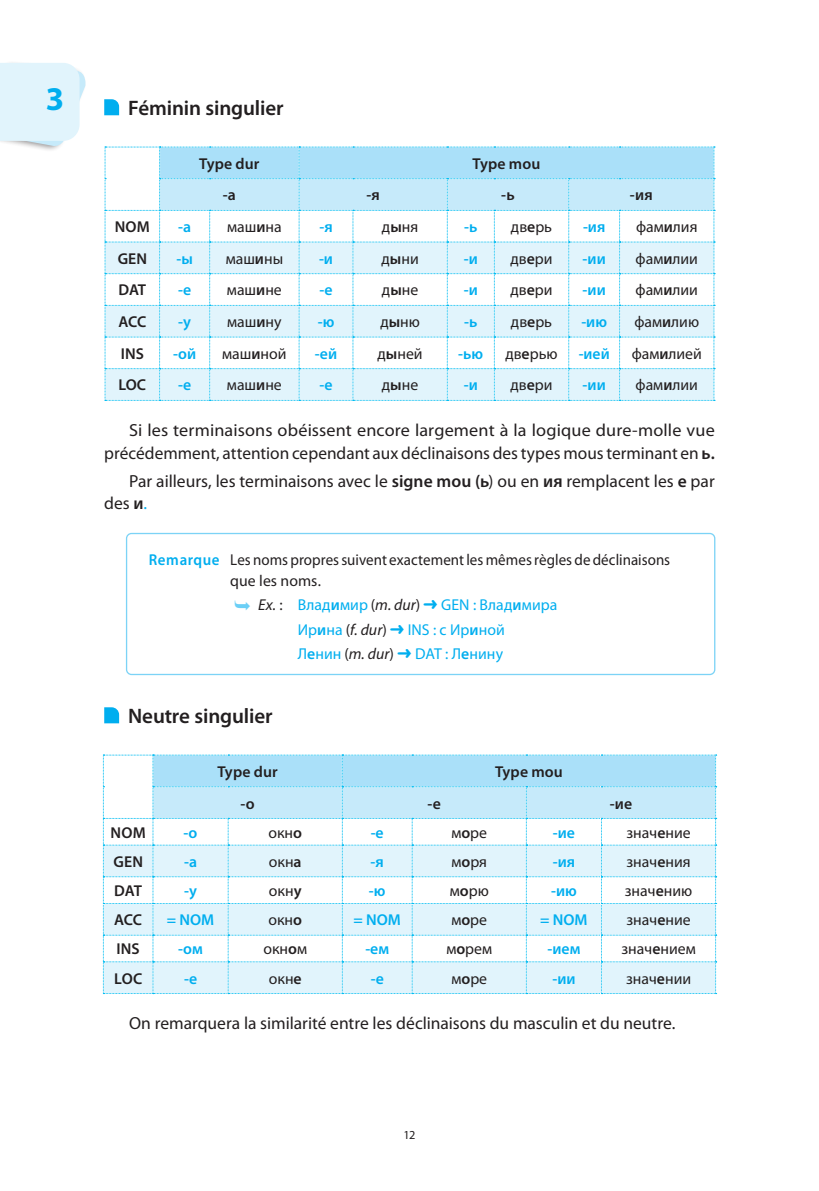
<style>
.page{position:relative;width:819px;height:1191px;background:#fff}
.page>*{position:absolute;margin:0;border:0;box-sizing:border-box;transform-origin:0 0}
.t1{font:700 33.25px "Myriad Pro";color:#00aeef}
.t2{font:600 21px "Myriad Pro";letter-spacing:-.005em;color:#231f20}
.t3{font:17.5px/22.8px "Myriad Pro";color:#231f20}
.t4{font:17.5px/22.8px "Myriad Pro";color:#231f20;text-align:right;scale:1.04 1}
.t5{font:15.75px "Myriad Pro";color:#231f20}
.t6{font:600 15.75px "Myriad Pro";color:#00aeef}
.t7{font:600 15.75px "Myriad Pro";letter-spacing:.005em;color:#231f20}
.t8{font:15.75px/24.2px "Myriad Pro";color:#00aeef}
.t9{font:15.75px/21px "Myriad Pro";color:#231f20;scale:.95 1}
.t10{font:12.25px "Myriad Pro";color:#231f20}
.s1{font-weight:600}
.s2{color:#00aeef}
.s3{font-weight:600;color:#00aeef}
.s4{font-style:italic;color:#231f20}
.s5{color:#231f20}
</style>
<div class="page">
<div style="left:0;top:61px;width:86px;height:91px;background:#231f20;opacity:.45"></div>
<svg style="left:0;top:63px;width:86px;height:85px;background:#e3f3fb"></svg>
<svg style="left:104px;top:99px;width:15px;height:16px"></svg>
<div style="left:126px;top:533px;width:589px;height:142px;border:1px solid #7cd3f6;border-radius:5px"></div>
<svg style="left:104px;top:707px;width:15px;height:16px"></svg>
<svg style="left:105px;top:147px;width:610px;height:254px"></svg>
<svg style="left:103px;top:755px;width:613px;height:239px"></svg>
<h1 class="t1" style="left:46px;top:77px;width:20px">3</h1>
<h2 class="t2" style="left:128px;top:95px;width:157px">Féminin singulier</h2>
<p class="t7" style="left:199px;top:153px;width:62px">Type dur</p>
<p class="t7" style="left:472px;top:153px;width:69px">Type mou</p>
<p class="t7" style="left:223px;top:185px;width:15px">-а</p>
<p class="t7" style="left:366px;top:185px;width:15px">-я</p>
<p class="t7" style="left:501px;top:185px;width:15px">-ь</p>
<p class="t7" style="left:630px;top:185px;width:24px">-ия</p>
<p class="t7" style="left:115px;top:217px;width:36px">NOM</p>
<p class="t6" style="left:178px;top:217px;width:14px">-а</p>
<p class="t5" style="left:227px;top:217px;width:56px">маш<span class="s1">и</span>на</p>
<p class="t6" style="left:319px;top:217px;width:15px">-я</p>
<p class="t5" style="left:382px;top:217px;width:38px">д<span class="s1">ы</span>ня</p>
<p class="t6" style="left:464px;top:217px;width:15px">-ь</p>
<p class="t5" style="left:511px;top:217px;width:43px">дв<span class="s1">е</span>рь</p>
<p class="t6" style="left:583px;top:217px;width:24px">-ия</p>
<p class="t5" style="left:636px;top:217px;width:63px">фам<span class="s1">и</span>лия</p>
<p class="t7" style="left:118px;top:248px;width:31px">GEN</p>
<p class="t6" style="left:176px;top:248px;width:18px">-ы</p>
<p class="t5" style="left:226px;top:249px;width:59px">маш<span class="s1">и</span>ны</p>
<p class="t6" style="left:319px;top:248px;width:16px">-и</p>
<p class="t5" style="left:381px;top:249px;width:39px">д<span class="s1">ы</span>ни</p>
<p class="t6" style="left:464px;top:248px;width:16px">-и</p>
<p class="t5" style="left:510px;top:249px;width:44px">дв<span class="s1">е</span>ри</p>
<p class="t6" style="left:582px;top:248px;width:25px">-ии</p>
<p class="t5" style="left:635px;top:249px;width:64px">фам<span class="s1">и</span>лии</p>
<p class="t7" style="left:119px;top:280px;width:29px">DAT</p>
<p class="t6" style="left:178px;top:280px;width:15px">-е</p>
<p class="t5" style="left:227px;top:280px;width:56px">маш<span class="s1">и</span>не</p>
<p class="t6" style="left:319px;top:280px;width:15px">-е</p>
<p class="t5" style="left:382px;top:280px;width:38px">д<span class="s1">ы</span>не</p>
<p class="t6" style="left:464px;top:280px;width:16px">-и</p>
<p class="t5" style="left:510px;top:280px;width:44px">дв<span class="s1">е</span>ри</p>
<p class="t6" style="left:582px;top:280px;width:25px">-ии</p>
<p class="t5" style="left:635px;top:280px;width:64px">фам<span class="s1">и</span>лии</p>
<p class="t7" style="left:118px;top:312px;width:29px">ACC</p>
<p class="t6" style="left:178px;top:312px;width:14px">-у</p>
<p class="t5" style="left:227px;top:312px;width:56px">маш<span class="s1">и</span>ну</p>
<p class="t6" style="left:318px;top:312px;width:18px">-ю</p>
<p class="t5" style="left:380px;top:312px;width:41px">д<span class="s1">ы</span>ню</p>
<p class="t6" style="left:464px;top:312px;width:15px">-ь</p>
<p class="t5" style="left:511px;top:312px;width:43px">дв<span class="s1">е</span>рь</p>
<p class="t6" style="left:581px;top:312px;width:27px">-ию</p>
<p class="t5" style="left:634px;top:312px;width:66px">фам<span class="s1">и</span>лию</p>
<p class="t7" style="left:121px;top:343px;width:24px">INS</p>
<p class="t6" style="left:173px;top:343px;width:24px">-ой</p>
<p class="t5" style="left:222px;top:344px;width:66px">маш<span class="s1">и</span>ной</p>
<p class="t6" style="left:315px;top:343px;width:24px">-ей</p>
<p class="t5" style="left:377px;top:344px;width:47px">д<span class="s1">ы</span>ней</p>
<p class="t6" style="left:458px;top:343px;width:26px">-ью</p>
<p class="t5" style="left:505px;top:344px;width:54px">дв<span class="s1">е</span>рью</p>
<p class="t6" style="left:578px;top:343px;width:32px">-ией</p>
<p class="t5" style="left:631px;top:344px;width:72px">фам<span class="s1">и</span>лией</p>
<p class="t7" style="left:119px;top:375px;width:29px">LOC</p>
<p class="t6" style="left:178px;top:375px;width:15px">-е</p>
<p class="t5" style="left:227px;top:375px;width:56px">маш<span class="s1">и</span>не</p>
<p class="t6" style="left:319px;top:375px;width:15px">-е</p>
<p class="t5" style="left:382px;top:375px;width:38px">д<span class="s1">ы</span>не</p>
<p class="t6" style="left:463px;top:375px;width:16px">-и</p>
<p class="t5" style="left:510px;top:375px;width:44px">дв<span class="s1">е</span>ри</p>
<p class="t6" style="left:582px;top:375px;width:25px">-ии</p>
<p class="t5" style="left:635px;top:375px;width:64px">фам<span class="s1">и</span>лии</p>
<p class="t4" style="left:104px;top:419px;width:588px">Si les terminaisons obéissent encore largement à la logique dure-molle vue précédemment, attention cependant aux déclinaisons des types mous terminant en <span class="s1">ь.</span></p>
<p class="t3" style="left:104px;top:469px;width:612px;text-indent:25px">Par ailleurs, les terminaisons avec le <span class="s1">signe mou (ь</span>) ou en <span class="s1">ия</span> remplacent les <span class="s1">е</span> par des <span class="s1">и</span><span class="s2">.</span></p>
<p class="t9" style="left:230px;top:549px;width:464px;text-indent:-81px"><span class="s3">Remarque</span> Les noms propres suivent exactement les mêmes règles de déclinaisons que les noms.</p>
<p class="t8" style="left:298px;top:593px;width:261px;text-indent:-40px"><span class="s4">Ex.</span> <span class="s5">:</span> Влад<span class="s1">и</span>мир <span class="s5">(</span><span class="s4">m. dur</span><span class="s5">)</span> ➜ GEN : Влад<span class="s1">и</span>мира<br>Ир<span class="s1">и</span>на <span class="s5">(</span><span class="s4">f. dur</span><span class="s5">)</span> ➜ INS : с Ир<span class="s1">и</span>ной<br>Л<span class="s1">е</span>нин <span class="s5">(</span><span class="s4">m. dur</span><span class="s5">)</span> ➜ DAT : Л<span class="s1">е</span>нину</p>
<h2 class="t2" style="left:128px;top:702px;width:146px">Neutre singulier</h2>
<p class="t7" style="left:217px;top:761px;width:62px">Type dur</p>
<p class="t7" style="left:495px;top:761px;width:69px">Type mou</p>
<p class="t7" style="left:240px;top:793px;width:16px">-о</p>
<p class="t7" style="left:427px;top:793px;width:15px">-е</p>
<p class="t7" style="left:609px;top:793px;width:24px">-ие</p>
<p class="t7" style="left:111px;top:822px;width:37px">NOM</p>
<p class="t6" style="left:184px;top:822px;width:15px">-о</p>
<p class="t5" style="left:268px;top:822px;width:35px">окн<span class="s1">о</span></p>
<p class="t6" style="left:370px;top:822px;width:15px">-е</p>
<p class="t5" style="left:451px;top:822px;width:37px">м<span class="s1">о</span>ре</p>
<p class="t6" style="left:552px;top:822px;width:24px">-ие</p>
<p class="t5" style="left:626px;top:822px;width:66px">знач<span class="s1">е</span>ние</p>
<p class="t7" style="left:113px;top:851px;width:31px">GEN</p>
<p class="t6" style="left:184px;top:851px;width:14px">-а</p>
<p class="t5" style="left:269px;top:852px;width:34px">окн<span class="s1">а</span></p>
<p class="t6" style="left:370px;top:851px;width:15px">-я</p>
<p class="t5" style="left:451px;top:852px;width:37px">м<span class="s1">о</span>ря</p>
<p class="t6" style="left:552px;top:851px;width:24px">-ия</p>
<p class="t5" style="left:626px;top:852px;width:66px">знач<span class="s1">е</span>ния</p>
<p class="t7" style="left:114px;top:880px;width:29px">DAT</p>
<p class="t6" style="left:184px;top:880px;width:14px">-у</p>
<p class="t5" style="left:269px;top:881px;width:34px">окн<span class="s1">у</span></p>
<p class="t6" style="left:369px;top:880px;width:18px">-ю</p>
<p class="t5" style="left:449px;top:881px;width:41px">м<span class="s1">о</span>рю</p>
<p class="t6" style="left:551px;top:880px;width:27px">-ию</p>
<p class="t5" style="left:624px;top:881px;width:69px">знач<span class="s1">е</span>нию</p>
<p class="t7" style="left:114px;top:910px;width:29px">ACC</p>
<p class="t6" style="left:167px;top:910px;width:49px">= NOM</p>
<p class="t5" style="left:268px;top:910px;width:35px">окн<span class="s1">о</span></p>
<p class="t6" style="left:353px;top:910px;width:49px">= NOM</p>
<p class="t5" style="left:451px;top:910px;width:37px">м<span class="s1">о</span>ре</p>
<p class="t6" style="left:540px;top:910px;width:49px">= NOM</p>
<p class="t5" style="left:626px;top:910px;width:66px">знач<span class="s1">е</span>ние</p>
<p class="t7" style="left:117px;top:939px;width:25px">INS</p>
<p class="t6" style="left:178px;top:939px;width:26px">-ом</p>
<p class="t5" style="left:263px;top:939px;width:45px">окн<span class="s1">о</span>м</p>
<p class="t6" style="left:365px;top:939px;width:25px">-ем</p>
<p class="t5" style="left:446px;top:939px;width:47px">м<span class="s1">о</span>рем</p>
<p class="t6" style="left:547px;top:939px;width:34px">-ием</p>
<p class="t5" style="left:621px;top:939px;width:76px">знач<span class="s1">е</span>нием</p>
<p class="t7" style="left:114px;top:968px;width:30px">LOC</p>
<p class="t6" style="left:184px;top:968px;width:15px">-е</p>
<p class="t5" style="left:269px;top:968px;width:34px">окн<span class="s1">е</span></p>
<p class="t6" style="left:371px;top:968px;width:15px">-е</p>
<p class="t5" style="left:451px;top:968px;width:37px">м<span class="s1">о</span>ре</p>
<p class="t6" style="left:552px;top:968px;width:25px">-ии</p>
<p class="t5" style="left:626px;top:968px;width:67px">знач<span class="s1">е</span>нии</p>
<p class="t3" style="left:129px;top:1011px;width:547px">On remarquera la similarité entre les déclinaisons du masculin et du neutre.</p>
<p class="t10" style="left:403px;top:1127px;width:13px">12</p>
</div>
